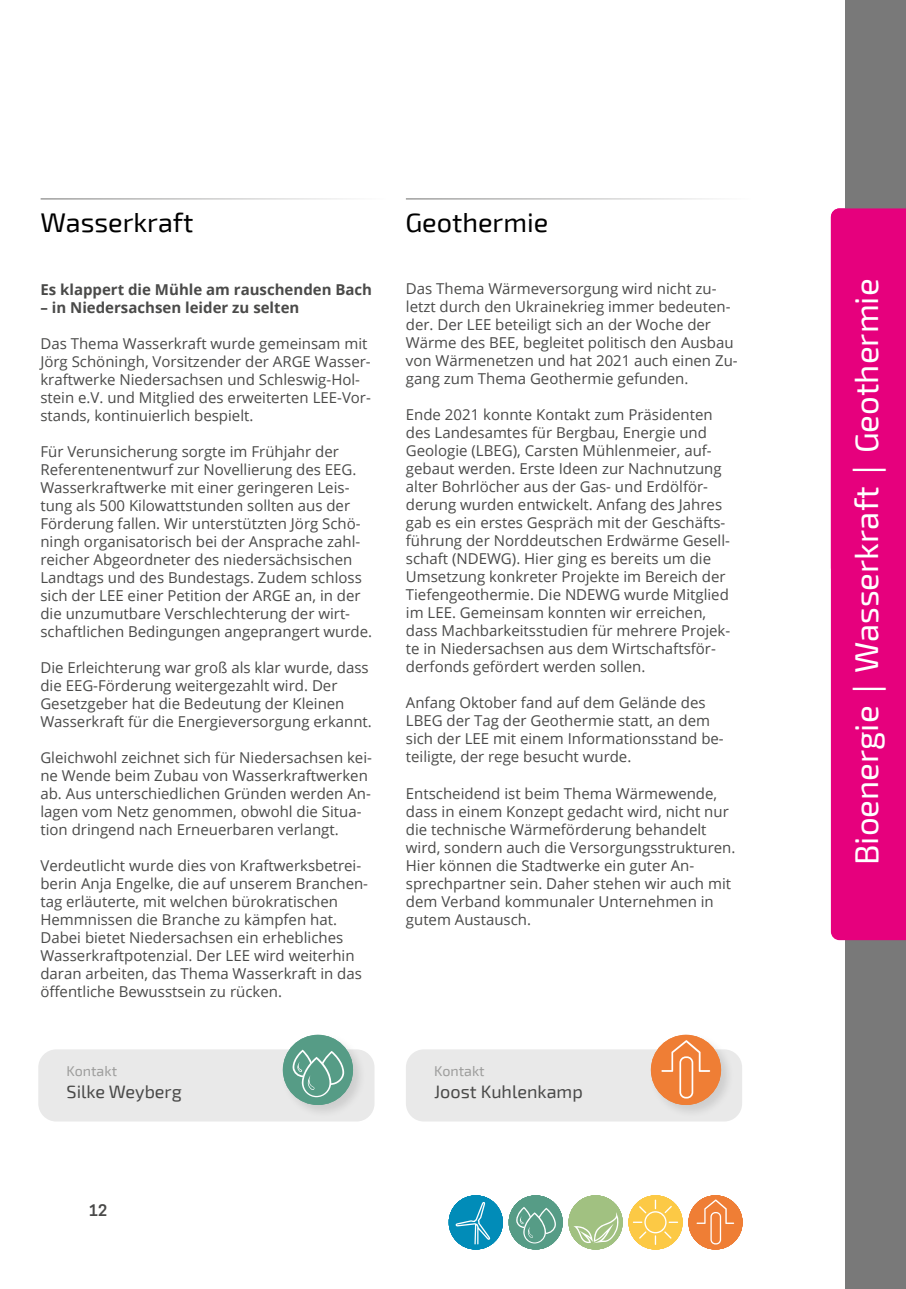
<style>
.page{position:relative;width:906px;height:1289px;background:#fff}
.page>*{position:absolute;margin:0;border:0;box-sizing:border-box;transform-origin:0 0}
.t1{font:33px "Exo 2";color:#fff}
.t2{font:27px "Exo 2";color:#000}
.t3{font:18px "Exo 2";color:#4a4a49}
.t4{font:15px/18px "Open Sans";color:#4a4a49}
.t5{font:700 15px "Open Sans";color:#4a4a49}
.t6{font:600 15px "Cooper Hewitt";color:#4a4a49}
.t7{font:14.25px "Exo 2";color:#9d9d9c}
.s1{font-family:"Open Sans"}
</style>
<div class="page">
<div style="left:845px;top:0;width:61px;height:1288px;background:#797979"></div>
<div style="left:831px;top:208px;width:75px;height:732px;background:#e6007d"></div>
<svg style="left:688px;top:1195px;width:54px;height:54px"></svg>
<svg style="left:628px;top:1195px;width:54px;height:54px"></svg>
<svg style="left:509px;top:1195px;width:113px;height:54px"></svg>
<svg style="left:449px;top:1195px;width:54px;height:54px"></svg>
<div style="left:406px;top:1049px;width:336px;height:72px;background:#e9e9e9;border-radius:18px"></div>
<div style="left:38px;top:1049px;width:336px;height:72px;background:#e9e9e9;border-radius:18px"></div>
<div style="left:281px;top:1033px;width:86px;height:85px;background:#000;opacity:.12"></div>
<svg style="left:283px;top:1034px;width:70px;height:70px"></svg>
<div style="left:649px;top:1033px;width:86px;height:85px;background:#000;opacity:.12"></div>
<svg style="left:651px;top:1034px;width:70px;height:70px"></svg>
<hr style="left:41px;top:198px;width:345px;height:2px;background:#9d9d9c">
<hr style="left:406px;top:198px;width:345px;height:2px;background:#9d9d9c">
<h2 class="t2" style="left:41px;top:204px;width:154px">Wasserkraft</h2>
<h2 class="t2" style="left:405px;top:204px;width:144px">Geothermie</h2>
<p class="t5" style="left:40px;top:279px;width:333px">Es klappert die Mühle am rauschenden Bach</p>
<p class="t5" style="left:40px;top:297px;width:260px">– in Niedersachsen leider zu selten</p>
<p class="t4" style="left:40px;top:334px;width:332px">Das Thema Wasserkraft wurde gemeinsam mit Jörg Schöningh, Vorsitzender der ARGE Wasser&shy;kraftwerke Niedersachsen und Schleswig-Hol&shy;stein e.V. und Mitglied des erweiterten LEE-Vor&shy;stands, kontinuierlich bespielt.</p>
<p class="t4" style="left:40px;top:442px;width:333px">Für Verunsicherung sorgte im Frühjahr der Referentenentwurf zur Novellierung des EEG.<br>Wasserkraftwerke mit einer geringeren Leis&shy;tung als 500 Kilowattstunden sollten aus der Förderung fallen. Wir unterstützten Jörg Schö&shy;ningh organisatorisch bei der Ansprache zahl&shy;reicher Abgeordneter des niedersächsischen Landtags und des Bundestags. Zudem schloss sich der LEE einer Petition der ARGE an, in der die unzumutbare Verschlechterung der wirt&shy;schaftlichen Bedingungen angeprangert wurde.</p>
<p class="t4" style="left:40px;top:658px;width:333px">Die Erleichterung war groß als klar wurde, dass die EEG-Förderung weitergezahlt wird. Der Gesetzgeber hat die Bedeutung der Kleinen Wasserkraft für die Energieversorgung erkannt.</p>
<p class="t4" style="left:40px;top:748px;width:333px">Gleichwohl zeichnet sich für Niedersachsen kei&shy;ne Wende beim Zubau von Wasserkraftwerken ab. Aus unterschiedlichen Gründen werden An&shy;lagen vom Netz genommen, obwohl die Situa&shy;tion dringend nach Erneuerbaren verlangt.</p>
<p class="t4" style="left:40px;top:856px;width:329px">Verdeutlicht wurde dies von Kraftwerksbetrei&shy;berin Anja Engelke, die auf unserem Branchen&shy;tag erläuterte, mit welchen bürokratischen Hemmnissen die Branche zu kämpfen hat.<br>Dabei bietet Niedersachsen ein erhebliches Wasserkraftpotenzial. Der LEE wird weiterhin daran arbeiten, das Thema Wasserkraft in das öffentliche Bewusstsein zu rücken.</p>
<p class="t7" style="left:67px;top:1061px;width:52px">Kontakt</p>
<p class="t3" style="left:67px;top:1078px;width:117px">Silke Weyberg</p>
<p class="t4" style="left:406px;top:279px;width:333px">Das Thema Wärmeversorgung wird nicht zu&shy;letzt durch den Ukrainekrieg immer bedeuten&shy;der. Der LEE beteiligt sich an der Woche der Wärme des BEE, begleitet politisch den Ausbau von Wärmenetzen und hat 2021 auch einen Zu&shy;gang zum Thema Geothermie gefunden.</p>
<p class="t4" style="left:406px;top:405px;width:326px">Ende 2021 konnte Kontakt zum Präsidenten des Landesamtes für Bergbau, Energie und Geologie (LBEG), Carsten Mühlenmeier, auf&shy;gebaut werden. Erste Ideen zur Nachnutzung alter Bohrlöcher aus der Gas- und Erdölför&shy;derung wurden entwickelt. Anfang des Jahres gab es ein erstes Gespräch mit der Geschäfts&shy;führung der Norddeutschen Erdwärme Gesell&shy;schaft (NDEWG). Hier ging es bereits um die Umsetzung konkreter Projekte im Bereich der Tiefengeothermie. Die NDEWG wurde Mitglied im LEE. Gemeinsam konnten wir erreichen, dass Machbarkeitsstudien für mehrere Projek&shy;te in Niedersachsen aus dem Wirtschaftsför&shy;derfonds gefördert werden sollen.</p>
<p class="t4" style="left:406px;top:693px;width:319px">Anfang Oktober fand auf dem Gelände des LBEG der Tag der Geothermie statt, an dem sich der LEE mit einem Informationsstand be&shy;teiligte, der rege besucht wurde.</p>
<p class="t4" style="left:406px;top:783px;width:331px">Entscheidend ist beim Thema Wärmewende, dass in einem Konzept gedacht wird, nicht nur die technische Wärmeförderung behandelt wird, sondern auch die Versorgungsstrukturen.<br>Hier können die Stadtwerke ein guter An&shy;sprechpartner sein. Daher stehen wir auch mit dem Verband kommunaler Unternehmen in gutem Austausch.</p>
<p class="t7" style="left:434px;top:1061px;width:52px">Kontakt</p>
<p class="t3" style="left:434px;top:1078px;width:150px">Joost Kuhlenkamp</p>
<p class="t6" style="left:89px;top:1201px;width:20px">12</p>
<h1 class="t1" style="left:843px;top:865px;width:588px;rotate:-90deg">Bioenergie <span class="s1">|</span> Wasserkraft <span class="s1">|</span> Geothermie</h1>
<h1 class="t1" style="left:843px;top:521px;width:244px;rotate:-90deg">Politisches Intro</h1>
</div>
